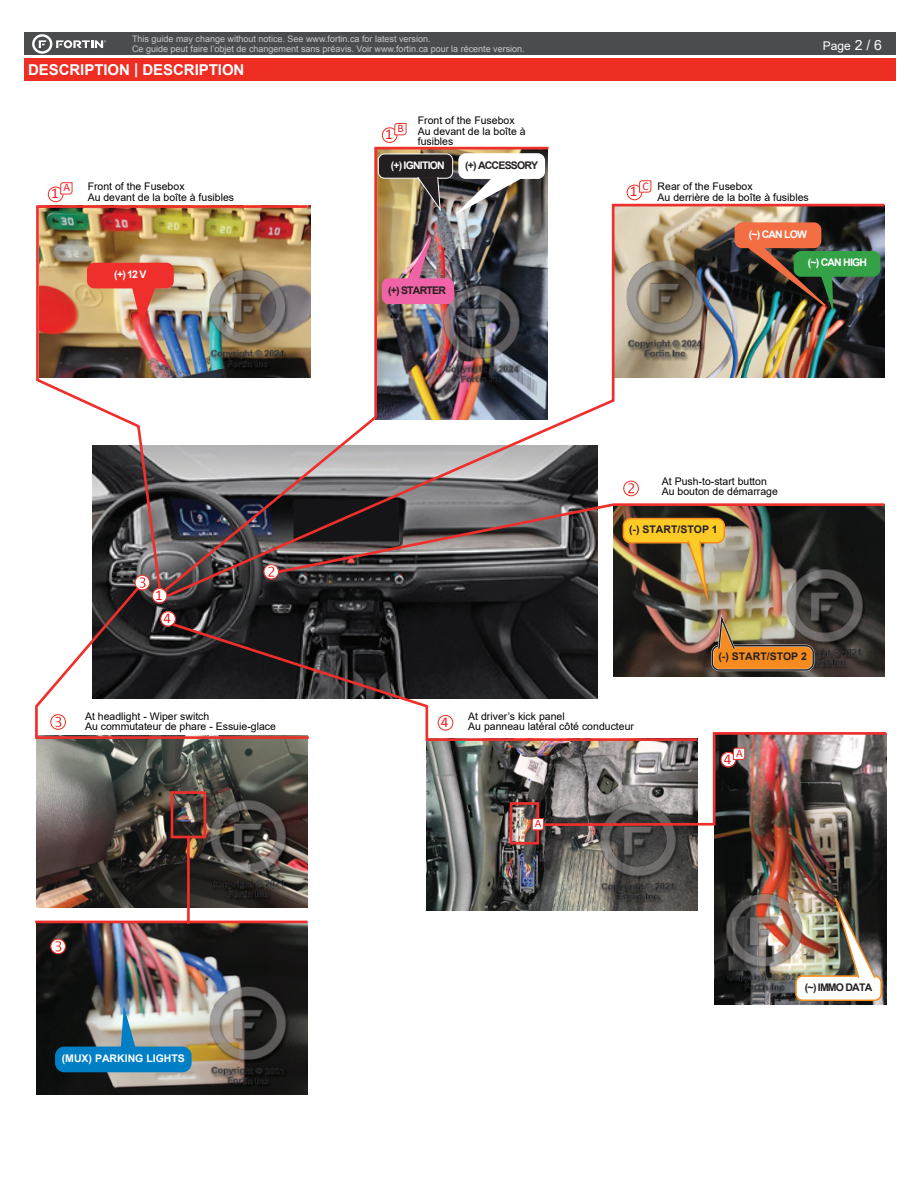
<style>
.page{position:relative;width:918px;height:1188px;background:#fff}
.page>*{position:absolute;margin:0;border:0;box-sizing:border-box;transform-origin:0 0}
.t1{font:700 15px "Arial";letter-spacing:-.005em;color:#fff}
.t2{font:15px "Calibri";color:#ee1d23}
.t3{font:12px "Arial";color:#fff}
.t4{font:11.55px "Calibri";color:#ee1d23}
.t5{font:10.5px/10.5px "Arial";color:#000001}
.t6{font:700 10.5px "Arial";letter-spacing:-.075em;color:#fff}
.t7{font:700 10.5px "Arial";letter-spacing:-.075em;color:#231f20}
.t8{font:700 10.5px "Arial";color:#231f20}
.t9{font:700 10.5px "Arial";color:#fff}
.t10{font:9px/9.8px "Arial";color:#c7c8ca}
.s1{font-size:13.95px}
</style>
<div class="page">
<div style="left:24px;top:33px;width:872px;height:22px;background:#4b4c4d"></div>
<div style="left:24px;top:58px;width:872px;height:23px;background:#ee2e22"></div>
<svg style="left:32px;top:34px;width:74px;height:20px"></svg>
<img style="left:311px;top:599px;width:287px;height:22px">
<img style="left:36px;top:923px;width:272px;height:171px">
<img style="left:613px;top:599px;width:271px;height:78px">
<img style="left:36px;top:740px;width:272px;height:168px">
<img style="left:714px;top:831px;width:172px;height:173px">
<img style="left:427px;top:742px;width:271px;height:168px">
<div style="left:712px;top:646px;width:101px;height:24px;background:#f68b1f;border-radius:7px"></div>
<div style="left:712px;top:645px;width:102px;height:26px;border:2px solid #231f20;border-radius:7px"></div>
<div style="left:56px;top:1047px;width:135px;height:25px;background:#007fc6;border-radius:8px"></div>
<div style="left:55px;top:1047px;width:137px;height:25px;border:2px solid #007fc6;border-radius:8px"></div>
<div style="left:796px;top:976px;width:85px;height:24px;background:#fff;border-radius:7px"></div>
<div style="left:795px;top:975px;width:87px;height:26px;border:2px solid #f68b1f;border-radius:7px"></div>
<svg style="left:686px;top:599px;width:24px;height:11px"></svg>
<svg style="left:717px;top:610px;width:20px;height:39px"></svg>
<img style="left:829px;top:882px;width:48px;height:96px">
<svg style="left:120px;top:1002px;width:17px;height:48px"></svg>
<div style="left:510px;top:802px;width:29px;height:43px;border:3px solid #ee2f2c"></div>
<div style="left:171px;top:791px;width:35px;height:47px;border:3px solid #ee2f2c"></div>
<hr style="left:35px;top:921px;width:273px;height:2px;background:#ee2f2c">
<hr style="left:187px;top:837px;width:3px;height:87px;background:#ee2f2c">
<svg style="left:48px;top:182px;width:25px;height:20px"></svg>
<img style="left:531px;top:732px;width:356px;height:99px">
<svg style="left:382px;top:123px;width:25px;height:20px"></svg>
<svg style="left:627px;top:180px;width:25px;height:20px"></svg>
<svg style="left:50px;top:939px;width:16px;height:15px"></svg>
<svg style="left:35px;top:591px;width:276px;height:149px"></svg>
<svg style="left:170px;top:621px;width:529px;height:121px"></svg>
<svg style="left:134px;top:591px;width:33px;height:13px"></svg>
<img style="left:36px;top:205px;width:125px;height:386px">
<svg style="left:161px;top:146px;width:388px;height:448px"></svg>
<img style="left:164px;top:202px;width:721px;height:397px">
<p class="t10" style="left:132px;top:34px;width:394px">This guide may change without notice. See www.fortin.ca for latest version.<br>Ce guide peut faire l’objet de changement sans préavis. Voir www.fortin.ca pour la récente version.</p>
<h1 class="t1" style="left:28px;top:59px;width:218px">DESCRIPTION | DESCRIPTION</h1>
<p class="t2" style="left:385px;top:124px;width:20px">1 <sup>B</sup></p>
<p class="t5" style="left:418px;top:115px;width:109px">Front of the Fusebox<br>Au devant de la boîte à fusibles</p>
<p class="t2" style="left:51px;top:183px;width:21px">1 <sup>A</sup></p>
<p class="t5" style="left:88px;top:181px;width:148px">Front of the Fusebox<br>Au devant de la boîte à fusibles</p>
<p class="t6" style="left:114px;top:267px;width:34px">(+) 12 V</p>
<p class="t2" style="left:155px;top:584px;width:9px">1</p>
<p class="t2" style="left:163px;top:607px;width:9px">4</p>
<p class="t6" style="left:391px;top:158px;width:56px">(+) IGNITION</p>
<p class="t7" style="left:465px;top:158px;width:75px">(+) ACCESSORY</p>
<p class="t7" style="left:388px;top:283px;width:59px">(+) STARTER</p>
<p class="t3" style="left:823px;top:38px;width:61px">Page <span class="s1">2 / 6</span></p>
<p class="t2" style="left:630px;top:181px;width:20px">1 <sup>C</sup></p>
<p class="t5" style="left:658px;top:181px;width:153px">Rear of the Fusebox<br>Au derrière de la boîte à fusibles</p>
<p class="t6" style="left:749px;top:227px;width:60px">(~) CAN LOW</p>
<p class="t6" style="left:808px;top:255px;width:61px">(~) CAN HIGH</p>
<p class="t5" style="left:662px;top:476px;width:118px">At Push-to-start button<br>Au bouton de démarrage</p>
<p class="t8" style="left:629px;top:522px;width:90px">(-) START/STOP 1</p>
<p class="t8" style="left:718px;top:649px;width:90px">(-) START/STOP 2</p>
<p class="t5" style="left:85px;top:711px;width:192px">At headlight - Wiper switch<br>Au commutateur de phare - Essuie-glace</p>
<p class="t9" style="left:62px;top:1051px;width:125px">(MUX) PARKING LIGHTS</p>
<p class="t2" style="left:441px;top:711px;width:9px">4</p>
<p class="t5" style="left:468px;top:711px;width:167px">At driver’s kick panel<br>Au panneau latéral côté conducteur</p>
<p class="t4" style="left:535px;top:815px;width:8px">A</p>
<p class="t4" style="left:736px;top:745px;width:8px">A</p>
<p class="t2" style="left:724px;top:748px;width:9px">4</p>
<p class="t7" style="left:805px;top:980px;width:69px">(~) IMMO DATA</p>
</div>
